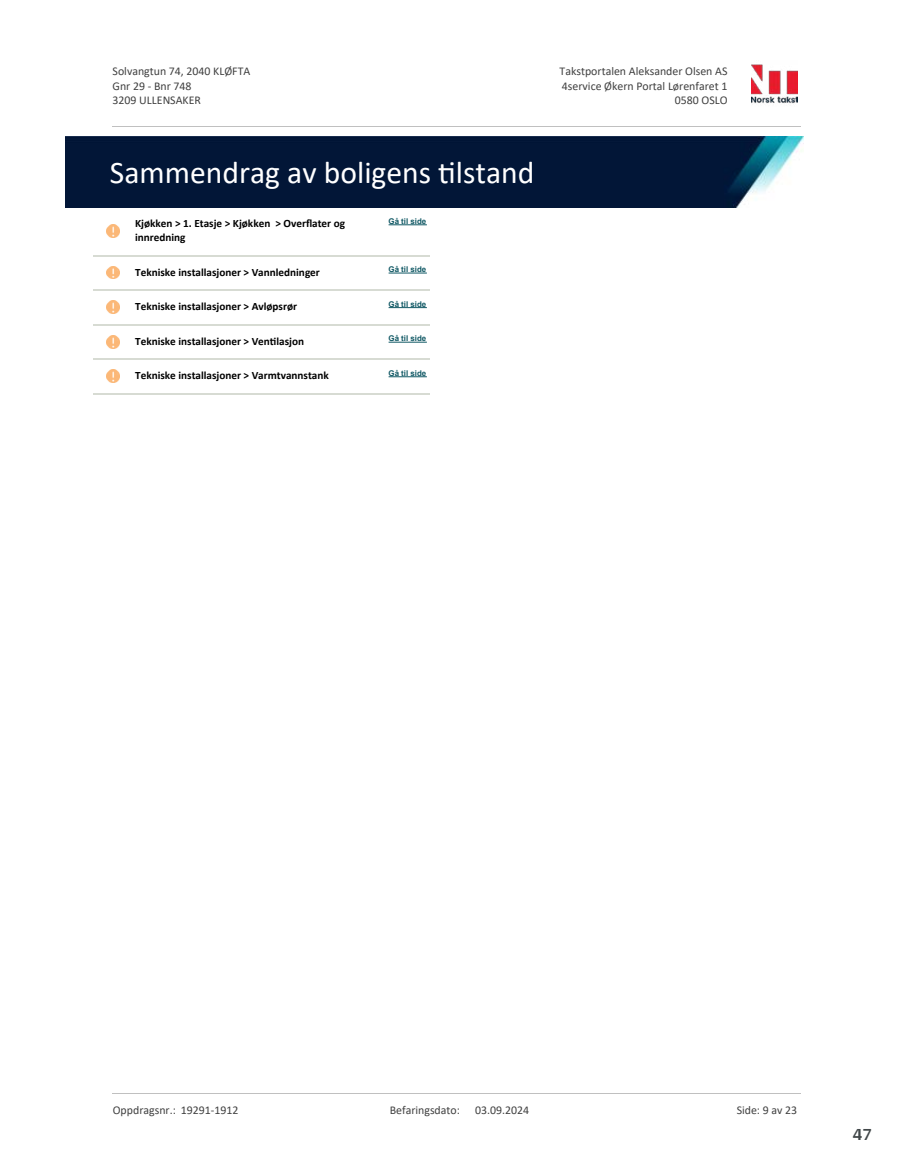
<style>
.page{position:relative;width:915px;height:1172px;background:#fff}
.page>*{position:absolute;margin:0;border:0;box-sizing:border-box;transform-origin:0 0}
.t1{font:31.65px "Calibri";color:#fff}
.t2{font:700 18px "Arya";color:#414749}
.t3{font:11.85px/14.5px "Calibri";color:#404040}
.t4{font:700 11.25px/13.6px "Calibri";color:#000}
.t5{font:700 7.95px "Arial";color:#115965}
</style>
<div class="page">
<svg style="left:107px;top:224px;width:12px;height:13px"></svg>
<hr style="left:388px;top:224px;width:39px;height:1px;background:#115965">
<hr style="left:93px;top:255px;width:39px;height:1px;background:#d7dbd3">
<hr style="left:132px;top:255px;width:63px;height:1px;background:#d7dbd3">
<hr style="left:195px;top:255px;width:66px;height:1px;background:#d7dbd3">
<hr style="left:261px;top:255px;width:125px;height:1px;background:#d7dbd3">
<hr style="left:386px;top:255px;width:43px;height:1px;background:#d7dbd3">
<svg style="left:107px;top:266px;width:12px;height:13px"></svg>
<hr style="left:388px;top:273px;width:39px;height:1px;background:#115965">
<hr style="left:93px;top:290px;width:39px;height:1px;background:#d7dbd3">
<hr style="left:132px;top:290px;width:63px;height:1px;background:#d7dbd3">
<hr style="left:195px;top:290px;width:66px;height:1px;background:#d7dbd3">
<hr style="left:261px;top:290px;width:125px;height:1px;background:#d7dbd3">
<hr style="left:386px;top:290px;width:43px;height:1px;background:#d7dbd3">
<svg style="left:107px;top:301px;width:12px;height:12px"></svg>
<hr style="left:388px;top:307px;width:39px;height:1px;background:#115965">
<hr style="left:93px;top:324px;width:39px;height:1px;background:#d7dbd3">
<hr style="left:132px;top:324px;width:63px;height:1px;background:#d7dbd3">
<hr style="left:195px;top:324px;width:66px;height:1px;background:#d7dbd3">
<hr style="left:261px;top:324px;width:125px;height:1px;background:#d7dbd3">
<hr style="left:386px;top:324px;width:43px;height:1px;background:#d7dbd3">
<svg style="left:107px;top:335px;width:12px;height:13px"></svg>
<hr style="left:388px;top:342px;width:39px;height:1px;background:#115965">
<hr style="left:93px;top:359px;width:39px;height:1px;background:#d7dbd3">
<hr style="left:132px;top:359px;width:63px;height:1px;background:#d7dbd3">
<hr style="left:195px;top:359px;width:66px;height:1px;background:#d7dbd3">
<hr style="left:261px;top:359px;width:125px;height:1px;background:#d7dbd3">
<hr style="left:386px;top:359px;width:43px;height:1px;background:#d7dbd3">
<svg style="left:107px;top:370px;width:12px;height:13px"></svg>
<hr style="left:388px;top:376px;width:39px;height:1px;background:#115965">
<hr style="left:93px;top:393px;width:39px;height:2px;background:#d7dbd3">
<hr style="left:132px;top:393px;width:63px;height:2px;background:#d7dbd3">
<hr style="left:195px;top:393px;width:66px;height:2px;background:#d7dbd3">
<hr style="left:261px;top:393px;width:125px;height:2px;background:#d7dbd3">
<hr style="left:386px;top:393px;width:43px;height:2px;background:#d7dbd3">
<img style="left:751px;top:64px;width:46px;height:40px">
<hr style="left:113px;top:127px;width:687px;height:1px;background:#c0c0c0">
<img style="left:65px;top:137px;width:738px;height:71px">
<hr style="left:113px;top:1093px;width:687px;height:1px;background:#c0c0c0">
<p class="t3" style="left:113px;top:64px;width:139px">Solvangtun 74, 2040 KLØFTA<br>Gnr 29 - Bnr 748<br>3209 ULLENSAKER</p>
<p class="t3" style="left:559px;top:64px;width:169px">Takstportalen Aleksander Olsen AS</p>
<p class="t3" style="left:561px;top:78px;width:167px">4service Økern Portal Lørenfaret 1</p>
<p class="t3" style="left:674px;top:93px;width:54px">0580 OSLO</p>
<h1 class="t1" style="left:110px;top:150px;width:426px">Sammendrag av boligens 琀椀lstand</h1>
<p class="t4" style="left:135px;top:217px;width:211px">Kjøkken &gt; 1. Etasje &gt; Kjøkken &gt; Over昀氀ater og innredning</p>
<p class="t5" style="left:388px;top:216px;width:39px">Gå til side</p>
<p class="t4" style="left:135px;top:265px;width:186px">Tekniske installasjoner &gt; Vannledninger</p>
<p class="t5" style="left:388px;top:264px;width:39px">Gå til side</p>
<p class="t4" style="left:135px;top:300px;width:163px">Tekniske installasjoner &gt; Avløpsrør</p>
<p class="t5" style="left:388px;top:298px;width:39px">Gå til side</p>
<p class="t4" style="left:135px;top:334px;width:170px">Tekniske installasjoner &gt; Ven琀椀lasjon</p>
<p class="t5" style="left:388px;top:333px;width:39px">Gå til side</p>
<p class="t4" style="left:135px;top:369px;width:195px">Tekniske installasjoner &gt; Varmtvannstank</p>
<p class="t5" style="left:388px;top:367px;width:39px">Gå til side</p>
<p class="t3" style="left:113px;top:1102px;width:127px">Oppdragsnr.: 19291-1912</p>
<p class="t3" style="left:389px;top:1102px;width:72px">Befaringsdato:</p>
<p class="t3" style="left:475px;top:1102px;width:55px">03.09.2024</p>
<p class="t3" style="left:736px;top:1102px;width:62px">Side: 9 av 23</p>
<h2 class="t2" style="left:852px;top:1123px;width:21px">47</h2>
</div>
